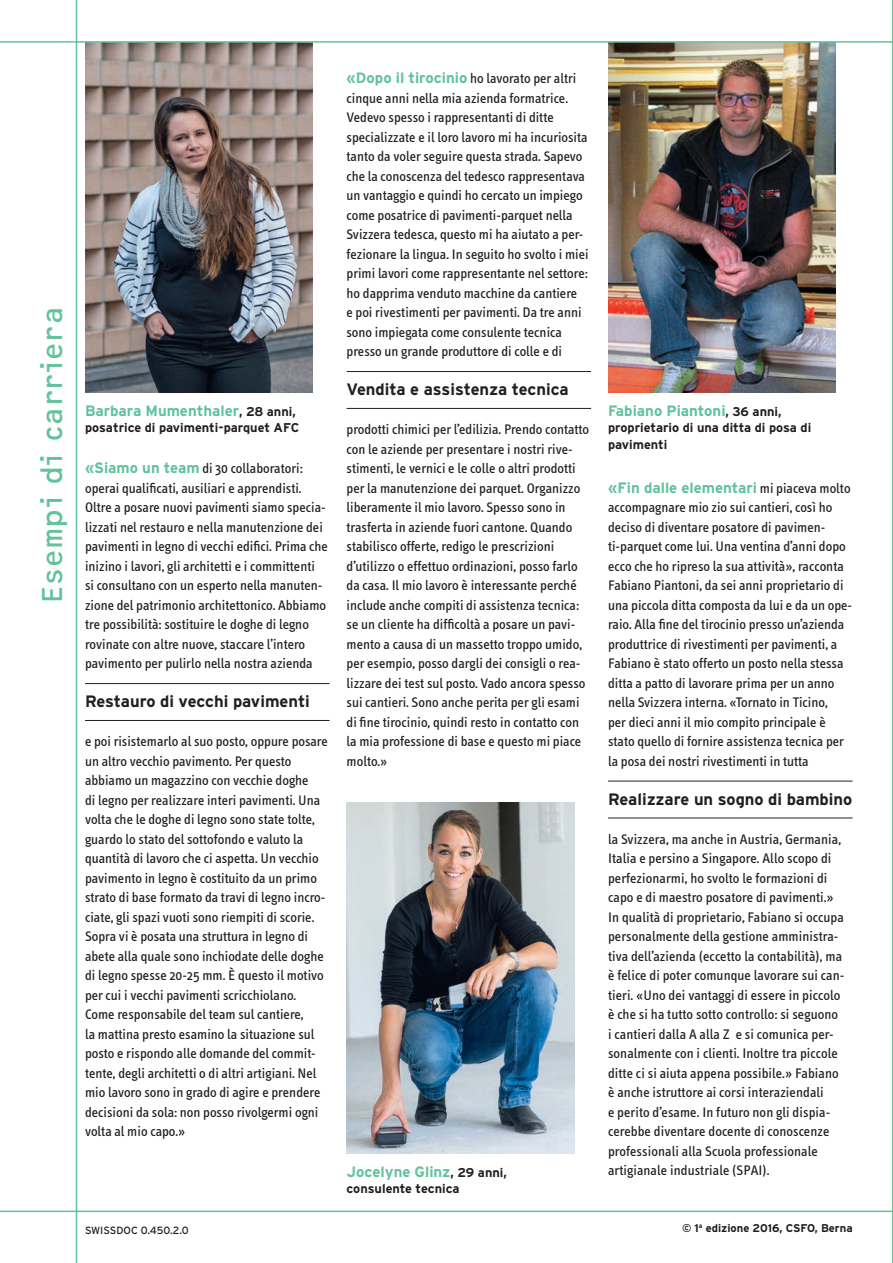
<style>
.page{position:relative;width:893px;height:1263px;background:#fff}
.page>*{position:absolute;margin:0;border:0;box-sizing:border-box;transform-origin:0 0}
.t1{font:30px "OCRF";color:#61c29c}
.t2{font:700 16.5px "Interstate";color:#231f20}
.t3{font:700 15px "Interstate";color:#61c29c}
.t4{font:14.25px/19.5px "Info Text";color:#231f20}
.t5{font:700 12.75px/16.5px "Interstate";color:#231f20}
.t6{font:700 11.25px "Interstate";color:#231f20}
.t7{font:10.5px "Interstate";color:#231f20}
.s1{font-size:12.75px;color:#231f20}
.s2{font-family:"Interstate";font-weight:700;font-size:15px;color:#61c29c}
.s3{font-family:"Info Text";font-weight:400;font-size:14.25px;color:#231f20}
</style>
<div class="page">
<img style="left:347px;top:802px;width:227px;height:351px">
<img style="left:85px;top:43px;width:228px;height:350px">
<hr style="left:76px;top:0;width:1px;height:1263px;background:#61c29c">
<img style="left:608px;top:43px;width:228px;height:350px">
<hr style="left:85px;top:683px;width:245px;height:1px;background:#231f20">
<hr style="left:85px;top:720px;width:245px;height:1px;background:#231f20">
<hr style="left:608px;top:781px;width:245px;height:1px;background:#231f20">
<hr style="left:608px;top:818px;width:245px;height:1px;background:#231f20">
<svg style="left:892px;top:977px;width:1px;height:41px"></svg>
<hr style="left:347px;top:371px;width:244px;height:1px;background:#231f20">
<hr style="left:347px;top:408px;width:244px;height:1px;background:#231f20">
<hr style="left:0;top:1210px;width:893px;height:2px;background:#61c29c">
<hr style="left:0;top:41px;width:893px;height:2px;background:#61c29c">
<h1 class="t1" style="left:34px;top:604px;width:300px;rotate:-90deg">Esempi di carriera</h1>
<p class="t3" style="left:85px;top:402px;width:212px">Barbara Mumenthaler<span class="s1">, 28 anni,</span></p>
<p class="t5" style="left:85px;top:420px;width:216px">posatrice di pavimenti-parquet AFC</p>
<p class="t4" style="left:85px;top:459px;width:244px"><span class="s2">«Siamo un team</span> di 30 collaboratori: operai qualificati, ausiliari e apprendisti.<br>Oltre a posare nuovi pavimenti siamo specia&shy;lizzati nel restauro e nella manutenzione dei pavimenti in legno di vecchi edifici. Prima che inizino i lavori, gli architetti e i committenti<br>si consultano con un esperto nella manuten&shy;zione del patrimonio architettonico. Abbiamo tre possibilità: sostituire le doghe di legno rovinate con altre nuove, staccare l’intero pavimento per pulirlo nella nostra azienda</p>
<p class="t2" style="left:85px;top:692px;width:226px">Restauro di vecchi pavimenti</p>
<p class="t4" style="left:85px;top:732px;width:244px">e poi risistemarlo al suo posto, oppure posare un altro vecchio pavimento. Per questo abbiamo un magazzino con vecchie doghe<br>di legno per realizzare interi pavimenti. Una volta che le doghe di legno sono state tolte, guardo lo stato del sottofondo e valuto la quantità di lavoro che ci aspetta. Un vecchio pavimento in legno è costituito da un primo strato di base formato da travi di legno incro&shy;ciate, gli spazi vuoti sono riempiti di scorie.<br>Sopra vi è posata una struttura in legno di abete alla quale sono inchiodate delle doghe di legno spesse 20-25 mm. È questo il motivo per cui i vecchi pavimenti scricchiolano.<br>Come responsabile del team sul cantiere,<br>la mattina presto esamino la situazione sul posto e rispondo alle domande del commit&shy;tente, degli architetti o di altri artigiani. Nel mio lavoro sono in grado di agire e prendere decisioni da sola: non posso rivolgermi ogni volta al mio capo.»</p>
<p class="t7" style="left:85px;top:1224px;width:105px">SWISSDOC 0.450.2.0</p>
<p class="t4" style="left:347px;top:69px;width:244px"><span class="s2">«Dopo il tirocinio</span> ho lavorato per altri cinque anni nella mia azienda formatrice.<br>Vedevo spesso i rappresentanti di ditte specializzate e il loro lavoro mi ha incuriosita tanto da voler seguire questa strada. Sapevo che la conoscenza del tedesco rappresentava un vantaggio e quindi ho cercato un impiego come posatrice di pavimenti-parquet nella Svizzera tedesca, questo mi ha aiutato a per&shy;fezionare la lingua. In seguito ho svolto i miei primi lavori come rappresentante nel settore: ho dapprima venduto macchine da cantiere<br>e poi rivestimenti per pavimenti. Da tre anni sono impiegata come consulente tecnica presso un grande produttore di colle e di</p>
<p class="t2" style="left:347px;top:380px;width:224px">Vendita e assistenza tecnica</p>
<p class="t4" style="left:347px;top:420px;width:244px">prodotti chimici per l’edilizia. Prendo contatto con le aziende per presentare i nostri rive&shy;stimenti, le vernici e le colle o altri prodotti per la manutenzione dei parquet. Organizzo liberamente il mio lavoro. Spesso sono in trasferta in aziende fuori cantone. Quando stabilisco offerte, redigo le prescrizioni d’utilizzo o effettuo ordinazioni, posso farlo da casa. Il mio lavoro è interessante perché include anche compiti di assistenza tecnica: se un cliente ha difficoltà a posare un pavi&shy;mento a causa di un massetto troppo umido, per esempio, posso dargli dei consigli o rea&shy;lizzare dei test sul posto. Vado ancora spesso sui cantieri. Sono anche perita per gli esami di fine tirocinio, quindi resto in contatto con la mia professione di base e questo mi piace molto.»</p>
<p class="t3" style="left:347px;top:1163px;width:162px">Jocelyne Glinz<span class="s1">, 29 anni,</span></p>
<p class="t5" style="left:347px;top:1180px;width:115px">consulente tecnica</p>
<p class="t3" style="left:608px;top:402px;width:175px">Fabiano Piantoni<span class="s1">, 36 anni,</span></p>
<p class="t5" style="left:608px;top:420px;width:205px">proprietario di una ditta di posa di pavimenti</p>
<p class="t3" style="left:608px;top:479px;width:244px">«Fin dalle elementari <span class="s3">mi piaceva molto</span></p>
<p class="t4" style="left:608px;top:498px;width:246px">accompagnare mio zio sui cantieri, così ho deciso di diventare posatore di pavimen&shy;ti-parquet come lui. Una ventina d’anni dopo ecco che ho ripreso la sua attività», racconta Fabiano Piantoni, da sei anni proprietario di una piccola ditta composta da lui e da un ope&shy;raio. Alla fine del tirocinio presso un’azienda produttrice di rivestimenti per pavimenti, a Fabiano è stato offerto un posto nella stessa ditta a patto di lavorare prima per un anno nella Svizzera interna. «Tornato in Ticino,<br>per dieci anni il mio compito principale è stato quello di fornire assistenza tecnica per la posa dei nostri rivestimenti in tutta</p>
<p class="t2" style="left:608px;top:790px;width:246px">Realizzare un sogno di bambino</p>
<p class="t4" style="left:608px;top:829px;width:238px">la Svizzera, ma anche in Austria, Germania, Italia e persino a Singapore. Allo scopo di perfezionarmi, ho svolto le formazioni di capo e di maestro posatore di pavimenti.» In qualità di proprietario, Fabiano si occupa personalmente della gestione amministra&shy;tiva dell’azienda (eccetto la contabilità), ma è felice di poter comunque lavorare sui can&shy;tieri. «Uno dei vantaggi di essere in piccolo è che si ha tutto sotto controllo: si seguono i cantieri dalla A alla Z e si comunica per&shy;sonalmente con i clienti. Inoltre tra piccole ditte ci si aiuta appena possibile.» Fabiano è anche istruttore ai corsi interaziendali<br>e perito d’esame. In futuro non gli dispia&shy;cerebbe diventare docente di conoscenze professionali alla Scuola professionale artigianale industriale (SPAI).</p>
<p class="t6" style="left:682px;top:1222px;width:172px">© 1<sup>a</sup> edizione 2016, CSFO, Berna</p>
</div>
